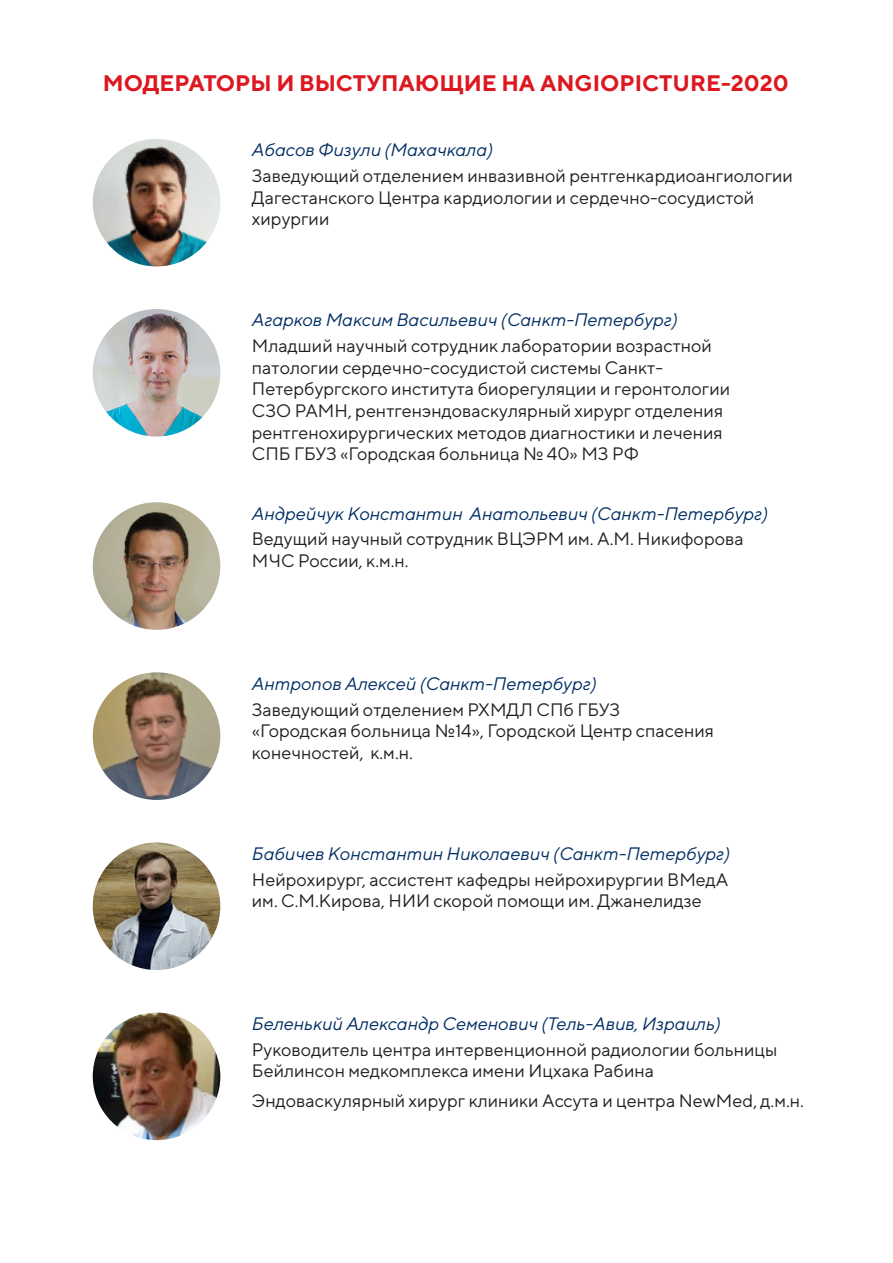
<style>
.page{position:relative;width:893px;height:1263px;background:#fff}
.page>*{position:absolute;margin:0;border:0;box-sizing:border-box;transform-origin:0 0}
.День{font:700 22.5px "TT Norms";color:#dc1820}
.Таблица{font:18px/21.6px "TT Norms";color:#231f20}
.Фио__копия{font:italic 18px "TT Norms";color:#002d62}
</style>
<div class="page">
<img style="left:93px;top:139px;width:127px;height:127px;border-radius:64px">
<img style="left:93px;top:309px;width:127px;height:128px;border-radius:64px">
<img style="left:93px;top:502px;width:127px;height:128px;border-radius:64px">
<img style="left:93px;top:672px;width:127px;height:128px;border-radius:64px">
<img style="left:93px;top:842px;width:127px;height:128px;border-radius:64px">
<img style="left:93px;top:1012px;width:127px;height:128px;border-radius:64px">
<p class="День" style="left:103px;top:69px;width:687px">МОДЕРАТОРЫ И ВЫСТУПАЮЩИЕ НА ANGIOPICTURE-2020</p>
<p class="Фио__копия" style="left:252px;top:139px;width:243px">Абасов Физули (Махачкала)</p>
<p class="Таблица" style="left:252px;top:165px;width:543px">Заведующий отделением инвазивной рентгенкардиоангиологии<br>Дагестанского Центра кардиологии и сердечно-сосудистой хирургии</p>
<p class="Фио__копия" style="left:252px;top:309px;width:428px">Агарков Максим Васильевич (Санкт-Петербург)</p>
<p class="Таблица" style="left:252px;top:335px;width:480px">Младший научный сотрудник лаборатории возрастной патологии сердечно-сосудистой системы Санкт-Петербургского института биорегуляции и геронтологии СЗО РАМН, рентгенэндоваскулярный хирург отделения рентгенохирургических методов диагностики и лечения СПБ ГБУЗ «Городская больница № 40» МЗ РФ</p>
<p class="Фио__копия" style="left:252px;top:502px;width:518px">Андрейчук Константин Анатольевич (Санкт-Петербург)</p>
<p class="Таблица" style="left:252px;top:528px;width:493px">Ведущий научный сотрудник ВЦЭРМ им. А.М. Никифорова<br>МЧС России, к.м.н.</p>
<p class="Фио__копия" style="left:252px;top:672px;width:346px">Антропов Алексей (Санкт-Петербург)</p>
<p class="Таблица" style="left:252px;top:698px;width:464px">Заведующий отделением РХМДЛ СПб ГБУЗ «Городская больница №14», Городской Центр спасения конечностей, к.м.н.</p>
<p class="Фио__копия" style="left:252px;top:842px;width:480px">Бабичев Константин Николаевич (Санкт-Петербург)</p>
<p class="Таблица" style="left:252px;top:868px;width:478px">Нейрохирург, ассистент кафедры нейрохирургии ВМедА им. С.М.Кирова, НИИ скорой помощи им. Джанелидзе</p>
<p class="Фио__копия" style="left:252px;top:1012px;width:471px">Беленький Александр Семенович (Тель-Авив, Израиль)</p>
<p class="Таблица" style="left:252px;top:1038px;width:527px">Руководитель центра интервенционной радиологии больницы<br>Бейлинсон медкомплекса имени Ицхака Рабина</p>
<p class="Таблица" style="left:252px;top:1090px;width:554px">Эндоваскулярный хирург клиники Ассута и центра NewMed, д.м.н.</p>
</div>
